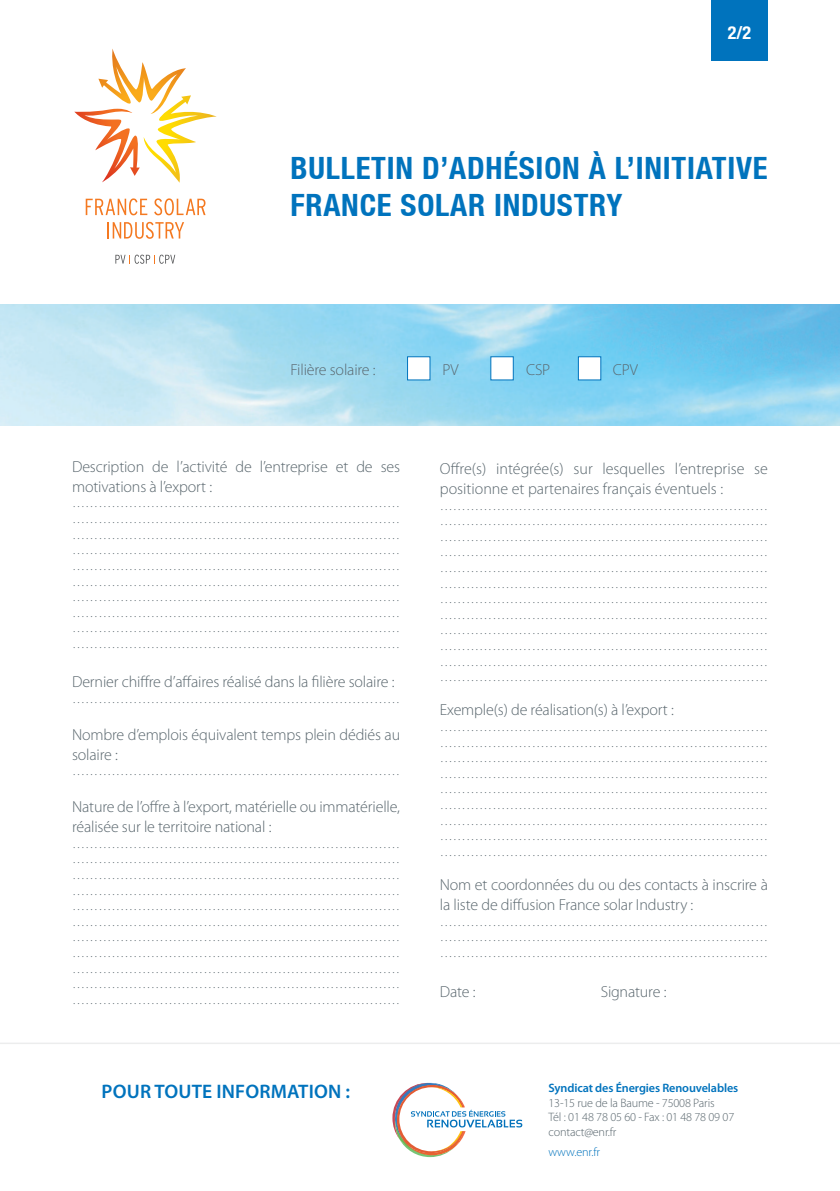
<style>
.page{position:relative;width:840px;height:1191px;background:#fff}
.page>*{position:absolute;margin:0;border:0;box-sizing:border-box;transform-origin:0 0}
.t1{font:700 condensed 30.8px "Helvetica Neue LT";letter-spacing:.025em;color:#0073bd}
.t2{font:600 19.6px "Myriad Pro";letter-spacing:.01em;color:#0073bd}
.t3{font:700 condensed 18px "Helvetica Neue LT";color:#fff}
.t4{font:300 16px/20px "Myriad Pro";letter-spacing:-.01em;color:#5a676e}
.t5{font:300 13px/15.6px "Myriad Pro";color:#5a676e;text-align:justify}
.t6{font:300 12.2px "Myriad Pro";letter-spacing:-.015em;color:#5a676e}
.t7{font:600 12.2px "Myriad Pro";letter-spacing:-.01em;color:#0073bd}
.t8{font:300 12.2px "Myriad Pro";letter-spacing:-.01em;color:#0073bd}
</style>
<div class="page">
<img style="left:0;top:305px;width:839px;height:120px">
<div style="left:407px;top:356px;width:23px;height:24px;background:#fff;border:1px solid #0073bd"></div>
<div style="left:490px;top:356px;width:23px;height:24px;background:#fff;border:1px solid #0073bd"></div>
<div style="left:577px;top:356px;width:23px;height:24px;background:#fff;border:1px solid #0073bd"></div>
<svg style="left:115px;top:255px;width:60px;height:9px"></svg>
<svg style="left:86px;top:198px;width:61px;height:17px"></svg>
<svg style="left:154px;top:198px;width:51px;height:17px"></svg>
<svg style="left:108px;top:222px;width:76px;height:17px"></svg>
<svg style="left:74px;top:49px;width:142px;height:134px"></svg>
<div style="left:710px;top:0;width:57px;height:61px;background:#0073bd"></div>
<hr style="left:0;top:1042px;width:839px;height:2px;background:#939598">
<svg style="left:392px;top:1083px;width:130px;height:74px"></svg>
<p class="t3" style="left:727px;top:22px;width:25px">2/2</p>
<p class="t1" style="left:290px;top:149px;width:478px">BULLETIN D’ADHÉSION À L’INITIATIVE</p>
<p class="t1" style="left:290px;top:186px;width:333px">FRANCE SOLAR INDUSTRY</p>
<p class="t4" style="left:290px;top:359px;width:87px">Filière solaire :</p>
<p class="t4" style="left:442px;top:359px;width:18px">PV</p>
<p class="t4" style="left:525px;top:359px;width:26px">CSP</p>
<p class="t4" style="left:612px;top:359px;width:27px">CPV</p>
<p class="t4" style="left:72px;top:457px;width:329px">Description de l’activité de l’entreprise et de ses motivations à l’export :</p>
<p class="t5" style="left:72px;top:495px;width:329px">………………………………………………………………… ………………………………………………………………… …………………………………………………………………</p>
<p class="t5" style="left:72px;top:542px;width:329px">…………………………………………………………………</p>
<p class="t5" style="left:72px;top:558px;width:329px">…………………………………………………………………</p>
<p class="t5" style="left:72px;top:573px;width:329px">…………………………………………………………………</p>
<p class="t5" style="left:72px;top:589px;width:329px">………………………………………………………………… …………………………………………………………………</p>
<p class="t5" style="left:72px;top:620px;width:329px">…………………………………………………………………</p>
<p class="t5" style="left:72px;top:636px;width:329px">…………………………………………………………………</p>
<p class="t4" style="left:72px;top:672px;width:324px">Dernier chiffre d’affaires réalisé dans la filière solaire :</p>
<p class="t5" style="left:72px;top:690px;width:329px">…………………………………………………………………</p>
<p class="t4" style="left:72px;top:724px;width:329px">Nombre d’emplois équivalent temps plein dédiés au solaire :</p>
<p class="t5" style="left:72px;top:763px;width:329px">…………………………………………………………………</p>
<p class="t4" style="left:72px;top:797px;width:329px">Nature de l’offre à l’export, matérielle ou immatérielle, réalisée sur le territoire national :</p>
<p class="t5" style="left:72px;top:836px;width:329px">………………………………………………………………… ………………………………………………………………… …………………………………………………………………</p>
<p class="t5" style="left:72px;top:882px;width:329px">…………………………………………………………………</p>
<p class="t5" style="left:72px;top:898px;width:329px">…………………………………………………………………</p>
<p class="t5" style="left:72px;top:914px;width:329px">…………………………………………………………………</p>
<p class="t5" style="left:72px;top:929px;width:329px">………………………………………………………………… …………………………………………………………………</p>
<p class="t5" style="left:72px;top:960px;width:329px">…………………………………………………………………</p>
<p class="t5" style="left:72px;top:976px;width:329px">…………………………………………………………………</p>
<p class="t5" style="left:72px;top:992px;width:329px">…………………………………………………………………</p>
<p class="t2" style="left:102px;top:1078px;width:250px">POUR TOUTE INFORMATION :</p>
<p class="t4" style="left:439px;top:459px;width:329px">Offre(s) intégrée(s) sur lesquelles l’entreprise se positionne et partenaires français éventuels :</p>
<p class="t5" style="left:439px;top:497px;width:329px">………………………………………………………………… ………………………………………………………………… …………………………………………………………………</p>
<p class="t5" style="left:439px;top:544px;width:329px">…………………………………………………………………</p>
<p class="t5" style="left:439px;top:560px;width:329px">…………………………………………………………………</p>
<p class="t5" style="left:439px;top:575px;width:329px">…………………………………………………………………</p>
<p class="t5" style="left:439px;top:591px;width:329px">………………………………………………………………… …………………………………………………………………</p>
<p class="t5" style="left:439px;top:622px;width:329px">…………………………………………………………………</p>
<p class="t5" style="left:439px;top:638px;width:329px">………………………………………………………………… …………………………………………………………………</p>
<p class="t5" style="left:439px;top:669px;width:329px">…………………………………………………………………</p>
<p class="t4" style="left:439px;top:700px;width:235px">Exemple(s) de réalisation(s) à l’export :</p>
<p class="t5" style="left:439px;top:719px;width:329px">………………………………………………………………… ………………………………………………………………… …………………………………………………………………</p>
<p class="t5" style="left:439px;top:766px;width:329px">…………………………………………………………………</p>
<p class="t5" style="left:439px;top:781px;width:329px">…………………………………………………………………</p>
<p class="t5" style="left:439px;top:797px;width:329px">…………………………………………………………………</p>
<p class="t5" style="left:439px;top:812px;width:329px">…………………………………………………………………</p>
<p class="t5" style="left:439px;top:828px;width:329px">…………………………………………………………………</p>
<p class="t5" style="left:439px;top:844px;width:329px">…………………………………………………………………</p>
<p class="t4" style="left:439px;top:875px;width:329px">Nom et coordonnées du ou des contacts à inscrire à la liste de diffusion France solar Industry :</p>
<p class="t5" style="left:439px;top:913px;width:329px">…………………………………………………………………</p>
<p class="t5" style="left:439px;top:929px;width:329px">…………………………………………………………………</p>
<p class="t5" style="left:439px;top:945px;width:329px">…………………………………………………………………</p>
<p class="t4" style="left:439px;top:981px;width:37px">Date :</p>
<p class="t4" style="left:600px;top:981px;width:67px">Signature :</p>
<p class="t7" style="left:548px;top:1080px;width:191px">Syndicat des Énergies Renouvelables</p>
<p class="t6" style="left:548px;top:1096px;width:167px">13-15 rue de la Baume - 75008 Paris</p>
<p class="t6" style="left:548px;top:1110px;width:187px">Tél : 01 48 78 05 60 - Fax : 01 48 78 09 07</p>
<p class="t6" style="left:548px;top:1125px;width:69px">contact@enr.fr</p>
<p class="t8" style="left:548px;top:1145px;width:53px">www.enr.fr</p>
</div>
